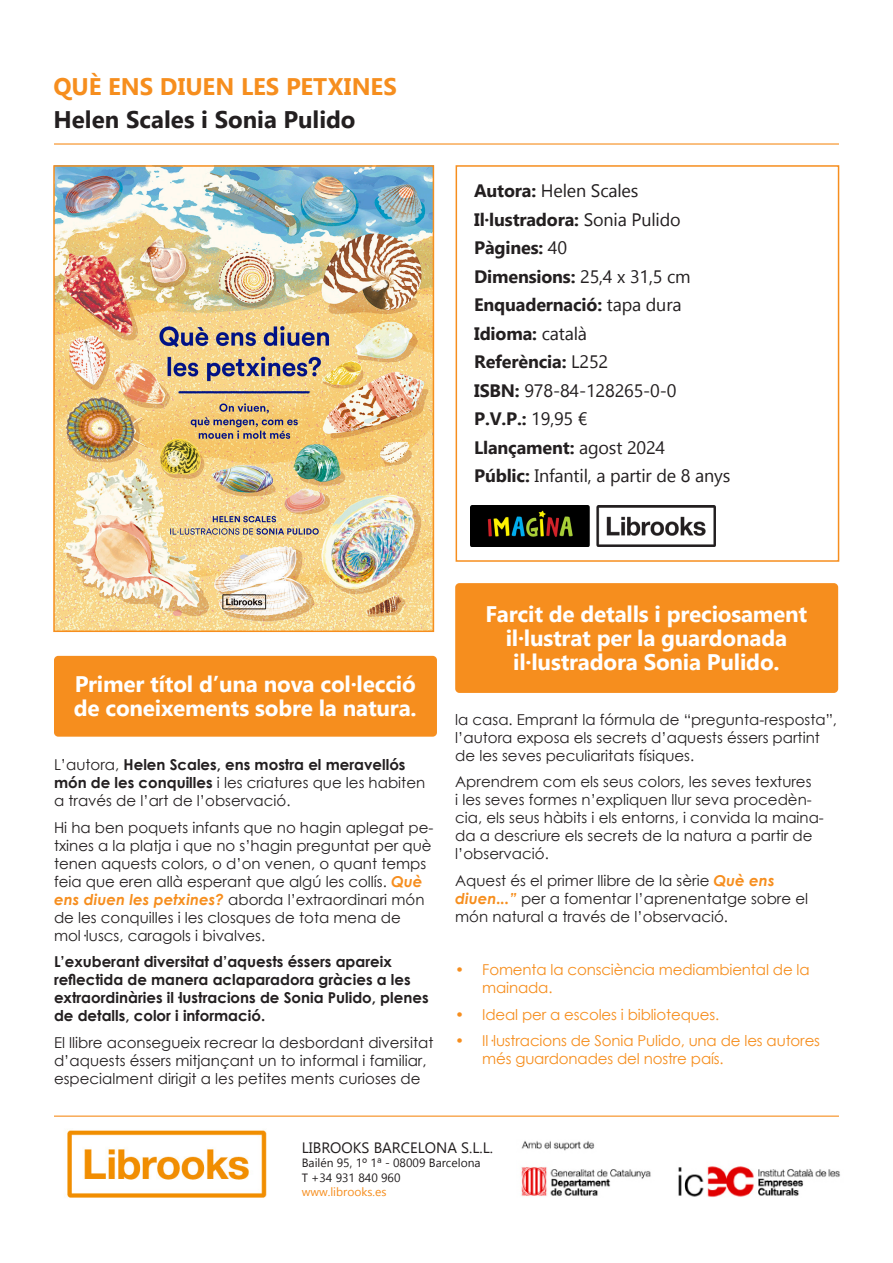
<style>
.page{position:relative;width:893px;height:1263px;background:#fff}
.page>*{position:absolute;margin:0;border:0;box-sizing:border-box;transform-origin:0 0}
.AUTOR{font:700 24px "Gadugi";color:#231f20}
.TITOL{font:700 24px "Gadugi";letter-spacing:.005em;color:#f68e1e}
.ENTRADETA_2_taronja{font:700 22.5px/24px "Gadugi";letter-spacing:-.01em;color:#fff;text-align:center}
.FITXA{font:700 18px "Gadugi";letter-spacing:-.01em;color:#231f20}
.FITXA-2{font:18px "Gadugi";letter-spacing:-.01em;color:#231f20}
.TEXT_SEGUIT{font:15px/18px "Century Gothic";color:#231f20}
.TEXT_SEGUIT-2{font:700 15px/18px "Century Gothic";color:#231f20}
.t1{font:15px/18px "Century Gothic";letter-spacing:-.01em;color:#f68e1e}
.t2{font:15px "Gadugi";color:#231f20}
.t3{font:12px "Gadugi";color:#231f20}
.t4{font:12px "Gadugi";color:#f68e1e}
.s1{font-weight:700}
.s2{font-weight:400}
.s3{font-weight:700;font-style:italic;color:#f68e1e}
</style>
<div class="page">
<img style="left:67px;top:1129px;width:200px;height:69px">
<hr style="left:54px;top:1115px;width:785px;height:2px;background:#f68e1e">
<hr style="left:54px;top:143px;width:785px;height:2px;background:#f68e1e">
<img style="left:521px;top:1141px;width:319px;height:56px">
<img style="left:56px;top:168px;width:375px;height:461px">
<div style="left:53px;top:165px;width:381px;height:467px;border:2px solid #f68e1e"></div>
<div style="left:455px;top:583px;width:383px;height:110px;background:#f68e1e;border-radius:4px"></div>
<div style="left:54px;top:656px;width:383px;height:81px;background:#f68e1e;border-radius:4px"></div>
<img style="left:471px;top:506px;width:244px;height:40px">
<div style="left:456px;top:165px;width:383px;height:397px;border:2px solid #f68e1e"></div>
<p class="TITOL" style="left:54px;top:72px;width:345px">QUÈ ENS DIUEN LES PETXINES</p>
<p class="AUTOR" style="left:54px;top:105px;width:303px">Helen Scales i Sonia Pulido</p>
<p class="FITXA-2" style="left:474px;top:180px;width:166px"><span class="s1">Autora:</span> Helen Scales</p>
<p class="FITXA" style="left:474px;top:209px;width:208px">Il·lustradora: <span class="s2">Sonia Pulido</span></p>
<p class="FITXA" style="left:474px;top:237px;width:94px">Pàgines: <span class="s2">40</span></p>
<p class="FITXA" style="left:474px;top:266px;width:218px">Dimensions: <span class="s2">25,4 x 31,5 cm</span></p>
<p class="FITXA" style="left:474px;top:294px;width:209px">Enquadernació: <span class="s2">tapa dura</span></p>
<p class="FITXA" style="left:474px;top:323px;width:114px">Idioma: <span class="s2">català</span></p>
<p class="FITXA" style="left:474px;top:351px;width:136px">Referència: <span class="s2">L252</span></p>
<p class="FITXA-2" style="left:474px;top:380px;width:204px"><span class="s1">ISBN:</span> 978-84-128265-0-0</p>
<p class="FITXA" style="left:474px;top:408px;width:115px">P.V.P.: <span class="s2">19,95 €</span></p>
<p class="FITXA" style="left:474px;top:437px;width:193px">Llançament: <span class="s2">agost 2024</span></p>
<p class="FITXA-2" style="left:474px;top:465px;width:258px"><span class="s1">Públic:</span> Infantil, a partir de 8 anys</p>
<p class="ENTRADETA_2_taronja" style="left:74px;top:672px;width:344px;text-align:left">Primer títol d’una nova col·lecció de coneixements sobre la natura.</p>
<p class="TEXT_SEGUIT" style="left:54px;top:756px;width:373px">L’autora, <span class="s1">Helen Scales, ens mostra el meravellós món de les conquilles</span> i les criatures que les habiten a través de l’art de l’observació.</p>
<p class="TEXT_SEGUIT" style="left:54px;top:818px;width:381px">Hi ha ben poquets infants que no hagin aplegat pe&shy;txines a la platja i que no s’hagin preguntat per què tenen aquests colors, o d’on venen, o quant temps feia que eren allà esperant que algú les collís. <span class="s3">Què ens diuen les petxines?</span> aborda l’extraordinari món de les conquilles i les closques de tota mena de mol·luscs, caragols i bivalves.</p>
<p class="TEXT_SEGUIT-2" style="left:54px;top:952px;width:376px">L’exuberant diversitat d’aquests éssers apareix reflectida de manera aclaparadora gràcies a les extraordinàries il·lustracions de Sonia Pulido, plenes de detalls, color i informació.</p>
<p class="TEXT_SEGUIT" style="left:54px;top:1033px;width:381px">El llibre aconsegueix recrear la desbordant diversitat d’aquests éssers mitjançant un to informal i familiar, especialment dirigit a les petites ments curioses de</p>
<p class="ENTRADETA_2_taronja" style="left:485px;top:602px;width:323px">Farcit de detalls i preciosament il·lustrat per la guardonada il·lustradora Sonia Pulido.</p>
<p class="TEXT_SEGUIT" style="left:455px;top:710px;width:383px">la casa. Emprant la fórmula de “pregunta-resposta”, l’autora exposa els secrets d’aquests éssers partint de les seves peculiaritats físiques.</p>
<p class="TEXT_SEGUIT" style="left:455px;top:773px;width:370px">Aprendrem com els seus colors, les seves textures<br>i les seves formes n’expliquen llur seva procedèn&shy;cia, els seus hàbits i els entorns, i convida la maina&shy;da a descriure els secrets de la natura a partir de l’observació.</p>
<p class="TEXT_SEGUIT" style="left:455px;top:871px;width:354px">Aquest és el primer llibre de la sèrie <span class="s3">Què ens diuen...”</span> per a fomentar l’aprenentatge sobre el món natural a través de l’observació.</p>
<p class="t1" style="left:482px;top:960px;width:329px;text-indent:-27px">• Fomenta la consciència mediambiental de la mainada.</p>
<p class="t1" style="left:455px;top:1005px;width:265px">• Ideal per a escoles i biblioteques.</p>
<p class="t1" style="left:482px;top:1031px;width:339px;text-indent:-27px">• Il·lustracions de Sonia Pulido, una de les autores més guardonades del nostre país.</p>
<p class="t2" style="left:302px;top:1138px;width:193px">LIBROOKS BARCELONA S.L.L.</p>
<p class="t3" style="left:302px;top:1156px;width:180px">Bailén 95, 1º 1ª - 08009 Barcelona</p>
<p class="t3" style="left:302px;top:1170px;width:100px">T +34 931 840 960</p>
<p class="t4" style="left:302px;top:1185px;width:86px">www.librooks.es</p>
</div>
